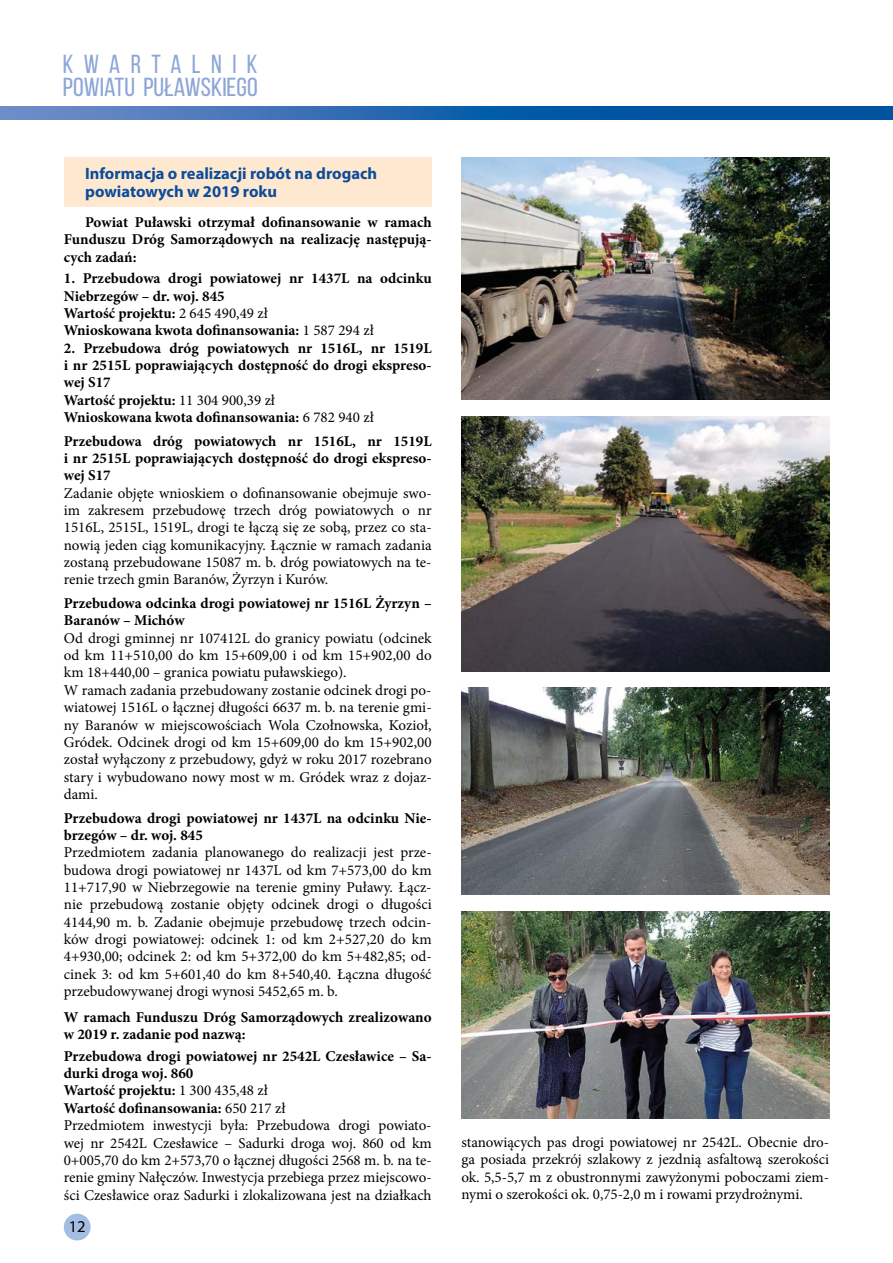
<style>
.page{position:relative;width:893px;height:1263px;background:#fff}
.page>*{position:absolute;margin:0;border:0;box-sizing:border-box;transform-origin:0 0}
.t1{font:26.1px/22.8px "Bebas Neue";color:#8da6d6}
.t2{font:700 16.5px/18.1px "Myriad Pro";color:#0d4c9a}
.t3{font:16.5px "Myriad Pro";color:#000}
.t4{font:15px/17.4px "Minion Pro";letter-spacing:-.005em;color:#000;text-align:justify}
.t5{font:700 15px/17.4px "Minion Pro";color:#000}
.s1{font-weight:400}
.s2{font-weight:700}
</style>
<div class="page">
<div style="left:64px;top:1214px;width:27px;height:26px;background:#a4bde3;border-radius:50%"></div>
<img style="left:0;top:106px;width:893px;height:13px">
<div style="left:64px;top:157px;width:368px;height:50px;background:#fee8cf"></div>
<img style="left:461px;top:688px;width:368px;height:207px">
<img style="left:461px;top:912px;width:368px;height:207px">
<img style="left:461px;top:157px;width:368px;height:243px">
<img style="left:461px;top:417px;width:368px;height:255px">
<h1 class="t1" style="left:63px;top:52px;width:196px">KWARTALNIK<br>POWIATU PUŁAWSKIEGO</h1>
<p class="t2" style="left:85px;top:164px;width:294px">Informacja o realizacji robót na drogach powiatowych w 2019 roku</p>
<p class="t5" style="left:64px;top:213px;width:369px;text-align:justify;text-indent:21px">Powiat Puławski otrzymał dofinansowanie w ramach Funduszu Dróg Samorządowych na realizację następują&shy;cych zadań:</p>
<p class="t5" style="left:64px;top:269px;width:369px">1. Przebudowa drogi powiatowej nr 1437L na odcinku Niebrzegów – dr. woj. 845<br>Wartość projektu: <span class="s1">2 645 490,49 zł<br></span>Wnioskowana kwota dofinansowania: <span class="s1">1 587 294 zł</span></p>
<p class="t5" style="left:64px;top:339px;width:369px">2. Przebudowa dróg powiatowych nr 1516L, nr 1519L i nr 2515L poprawiających dostępność do drogi ekspreso&shy;wej S17<br>Wartość projektu: <span class="s1">11 304 900,39 zł<br></span>Wnioskowana kwota dofinansowania: <span class="s1">6 782 940 zł</span></p>
<p class="t5" style="left:64px;top:432px;width:369px;text-align:justify">Przebudowa dróg powiatowych nr 1516L, nr 1519L i nr 2515L poprawiających dostępność do drogi ekspreso&shy;wej S17</p>
<p class="t4" style="left:64px;top:484px;width:369px">Zadanie objęte wnioskiem o dofinansowanie obejmuje swo&shy;im zakresem przebudowę trzech dróg powiatowych o nr 1516L, 2515L, 1519L, drogi te łączą się ze sobą, przez co sta&shy;nowią jeden ciąg komunikacyjny. Łącznie w ramach zadania zostaną przebudowane 15087 m. b. dróg powiatowych na te&shy;renie trzech gmin Baranów, Żyrzyn i Kurów.</p>
<p class="t5" style="left:64px;top:594px;width:369px">Przebudowa odcinka drogi powiatowej nr 1516L Żyrzyn –<br>Baranów – Michów</p>
<p class="t4" style="left:64px;top:629px;width:369px;text-align:left">Od drogi gminnej nr 107412L do granicy powiatu (odcinek od km 11+510,00 do km 15+609,00 i od km 15+902,00 do km 18+440,00 – granica powiatu puławskiego).<br>W ramach zadania przebudowany zostanie odcinek drogi po&shy;wiatowej 1516L o łącznej długości 6637 m. b. na terenie gmi&shy;ny Baranów w miejscowościach Wola Czołnowska, Kozioł, Gródek. Odcinek drogi od km 15+609,00 do km 15+902,00 został wyłączony z przebudowy, gdyż w roku 2017 rozebrano stary i wybudowano nowy most w m. Gródek wraz z dojaz&shy;dami.</p>
<p class="t5" style="left:64px;top:809px;width:369px">Przebudowa drogi powiatowej nr 1437L na odcinku Nie&shy;brzegów – dr. woj. 845</p>
<p class="t4" style="left:64px;top:844px;width:369px">Przedmiotem zadania planowanego do realizacji jest prze&shy;budowa drogi powiatowej nr 1437L od km 7+573,00 do km 11+717,90 w Niebrzegowie na terenie gminy Puławy. Łącz&shy;nie przebudową zostanie objęty odcinek drogi o długości 4144,90 m. b. Zadanie obejmuje przebudowę trzech odcin&shy;ków drogi powiatowej: odcinek 1: od km 2+527,20 do km 4+930,00; odcinek 2: od km 5+372,00 do km 5+482,85; od&shy;cinek 3: od km 5+601,40 do km 8+540,40. Łączna długość przebudowywanej drogi wynosi 5452,65 m. b.</p>
<p class="t5" style="left:64px;top:1008px;width:369px">W ramach Funduszu Dróg Samorządowych zrealizowano w 2019 r. zadanie pod nazwą:</p>
<p class="t4" style="left:64px;top:1047px;width:369px;text-align:left"><span class="s2">Przebudowa drogi powiatowej nr 2542L Czesławice – Sa&shy;durki droga woj. 860<br>Wartość projektu:</span> 1 300 435,48 zł<br><span class="s2">Wartość dofinansowania:</span> 650 217 zł<br>Przedmiotem inwestycji była: Przebudowa drogi powiato&shy;wej nr 2542L Czesławice – Sadurki droga woj. 860 od km 0+005,70 do km 2+573,70 o łącznej długości 2568 m. b. na te&shy;renie gminy Nałęczów. Inwestycja przebiega przez miejscowo&shy;ści Czesławice oraz Sadurki i zlokalizowana jest na działkach</p>
<p class="t3" style="left:69px;top:1216px;width:18px">12</p>
<p class="t4" style="left:461px;top:1134px;width:369px">stanowiących pas drogi powiatowej nr 2542L. Obecnie dro&shy;ga posiada przekrój szlakowy z jezdnią asfaltową szerokości ok. 5,5-5,7 m z obustronnymi zawyżonymi poboczami ziem&shy;nymi o szerokości ok. 0,75-2,0 m i rowami przydrożnymi.</p>
</div>
